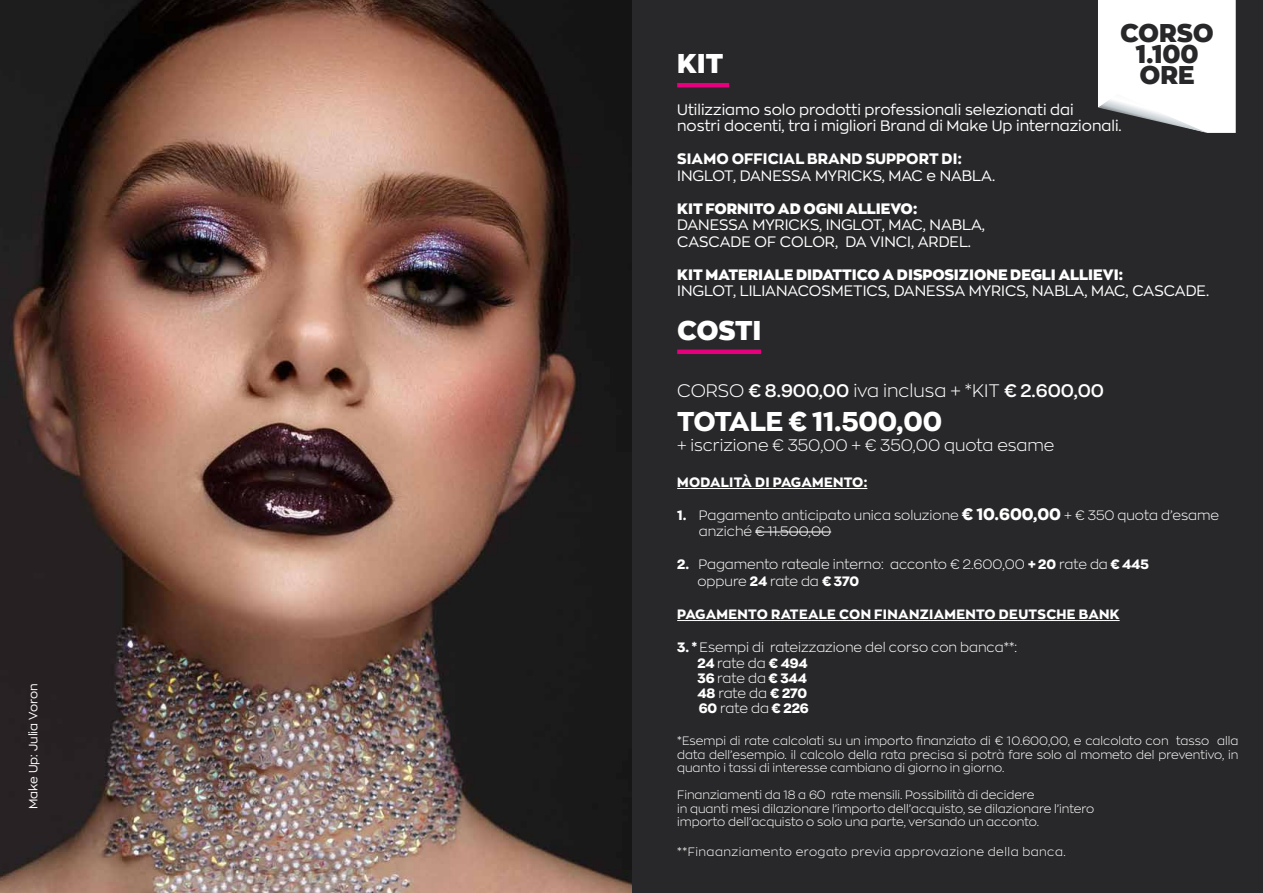
<style>
.page{position:relative;width:1263px;height:893px;background:#282729}
.page>*{position:absolute;margin:0;border:0;box-sizing:border-box;transform-origin:0 0}
.t1{font:800 27px "Zona Pro";color:#fff}
.t2{font:900 27px "Zona Pro";letter-spacing:-.005em;color:#fff}
.t3{font:900 25.5px/21px "Zona Pro";color:#282729;text-align:center}
.t4{font:300 18px "Zona Pro";color:#fff}
.t5{font:300 16.5px "Zona Pro";color:#fff}
.t6{font:15px/16.5px "Zona Pro";color:#fff}
.t7{font:900 15px "Zona Pro";color:#fff}
.t8{font:800 15px "Zona Pro";letter-spacing:.01em;color:#fff}
.t9{font:300 13.5px/16.5px "Zona Pro";color:#fff}
.t10{font:800 13.5px "Zona Pro";letter-spacing:.025em;color:#fff}
.t11{font:800 13.5px/15px "Zona Pro";color:#fff}
.t12{font:300 12px/13.5px "Zona Pro";color:#fff;text-align:justify}
.t13{font:300 12px "Zona Pro";letter-spacing:.04em;color:#fff}
.t14{font:12px "Zona Pro";color:#fff}
.s1{font-weight:600}
.s2{font-weight:800}
.s3{font-weight:800;font-size:16.5px}
.s4{font-weight:300}
</style>
<div class="page">
<svg style="left:1098px;top:0;width:138px;height:133px;background:#ececec"></svg>
<img style="left:0;top:0;width:631px;height:893px">
<hr style="left:677px;top:83px;width:52px;height:4px;background:#e6007d">
<hr style="left:677px;top:350px;width:84px;height:4px;background:#e6007d">
<hr style="left:677px;top:488px;width:190px;height:1px;background:#fff">
<hr style="left:677px;top:620px;width:443px;height:1px;background:#fff">
<hr style="left:755px;top:532px;width:76px;height:1px;background:#fff">
<p class="t14" style="left:25px;top:809px;width:127px;rotate:-90deg">Make Up: Julia Voron</p>
<h1 class="t2" style="left:677px;top:45px;width:48px">KIT</h1>
<h2 class="t3" style="left:1120px;top:22px;width:95px">CORSO<br>1.100<br>ORE</h2>
<p class="t6" style="left:677px;top:101px;width:446px">Utilizziamo solo prodotti professionali selezionati dai<br>nostri docenti, tra i migliori Brand di Make Up internazionali.</p>
<p class="t8" style="left:677px;top:149px;width:286px">SIAMO OFFICIAL BRAND SUPPORT DI:</p>
<p class="t6" style="left:677px;top:167px;width:319px">INGLOT, DANESSA MYRICKS, MAC e NABLA.</p>
<p class="t7" style="left:677px;top:198px;width:242px">KIT FORNITO AD OGNI ALLIEVO:</p>
<p class="t6" style="left:677px;top:216px;width:309px">DANESSA MYRICKS, INGLOT, MAC, NABLA,<br>CASCADE OF COLOR, DA VINCI, ARDEL.</p>
<p class="t7" style="left:677px;top:264px;width:447px">KIT MATERIALE DIDATTICO A DISPOSIZIONE DEGLI ALLIEVI:</p>
<p class="t6" style="left:677px;top:282px;width:533px">INGLOT, LILIANACOSMETICS, DANESSA MYRICS, NABLA, MAC, CASCADE.</p>
<h1 class="t2" style="left:677px;top:313px;width:86px">COSTI</h1>
<h3 class="t4" style="left:677px;top:379px;width:428px">CORSO <span class="s1">€ 8.900,00</span> iva inclusa + *KIT <span class="s1">€ 2.600,00</span></h3>
<h1 class="t1" style="left:677px;top:404px;width:266px">TOTALE € 11.500,00</h1>
<h3 class="t5" style="left:677px;top:434px;width:379px">+ iscrizione € 350,00 + € 350,00 quota esame</h3>
<p class="t10" style="left:677px;top:473px;width:192px">MODALITÀ DI PAGAMENTO:</p>
<p class="t9" style="left:699px;top:506px;width:522px;text-indent:-22px"><span class="s2">1.</span> Pagamento anticipato unica soluzione <span class="s3">€ 10.600,00</span> + € 350 quota d’esame anziché € 11.500,00</p>
<p class="t9" style="left:697px;top:556px;width:453px;text-indent:-20px"><span class="s2">2.</span> Pagamento rateale interno: acconto € 2.600,00 <span class="s2">+ 20</span> rate da <span class="s2">€ 445 </span>oppure <span class="s2">24</span> rate da <span class="s2">€ 370</span></p>
<p class="t10" style="left:677px;top:605px;width:444px">PAGAMENTO RATEALE CON FINANZIAMENTO DEUTSCHE BANK</p>
<p class="t9" style="left:697px;top:638px;width:321px;text-indent:-20px"><span class="s2">3. *</span> Esempi di rateizzazione del corso con banca**:<br><span class="s2">24</span> rate da <span class="s2">€ 494</span></p>
<p class="t11" style="left:697px;top:671px;width:113px">36 <span class="s4">rate da</span> € 344<br>48 <span class="s4">rate da</span> € 270<br>60 <span class="s4">rate da</span> € 226</p>
<p class="t12" style="left:677px;top:734px;width:563px">*Esempi di rate calcolati su un importo finanziato di € 10.600,00, e calcolato con tasso alla data dell’esempio. il calcolo della rata precisa si potrà fare solo al mometo del preventivo, in quanto i tassi di interesse cambiano di giorno in giorno.</p>
<p class="t12" style="left:677px;top:788px;width:418px;text-align:left">Finanziamenti da 18 a 60 rate mensili. Possibilità di decidere<br>in quanti mesi dilazionare l’importo dell’acquisto, se dilazionare l’intero importo dell’acquisto o solo una parte, versando un acconto.</p>
<p class="t13" style="left:677px;top:844px;width:390px">**Finaanziamento erogato previa approvazione della banca.</p>
</div>
